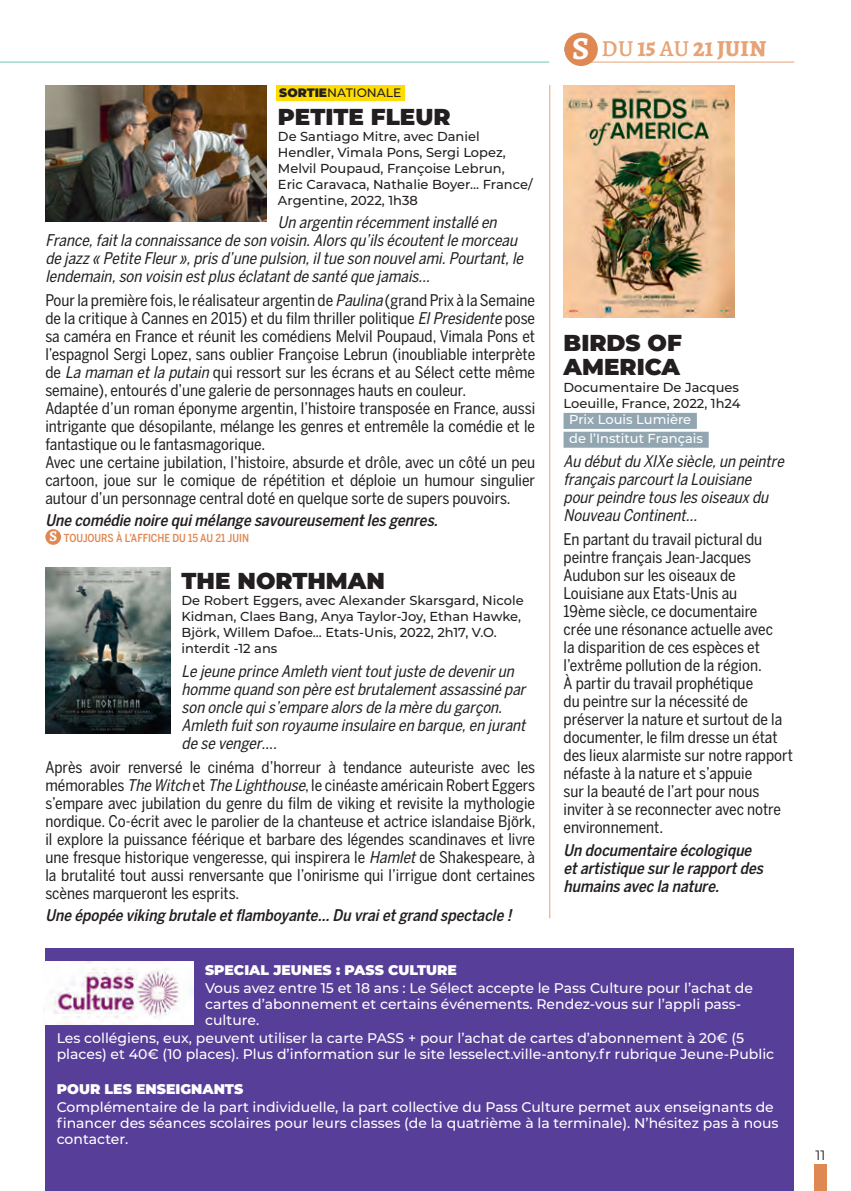
<style>
.page{position:relative;width:851px;height:1191px;background:#fff}
.page>*{position:absolute;margin:0;border:0;box-sizing:border-box;transform-origin:0 0}
.t1{font:900 23px/24px "Montserrat";color:#231f20}
.t2{font:800 23px "Alegreya";letter-spacing:.02em;color:#e7a275}
.t3{font:16px/18px "Benton Sans Cond";color:#231f20}
.t4{font:italic 16px/18px "Benton Sans Cond";color:#231f20}
.t5{font:italic 500 16px/18px "Benton Sans Cond";color:#231f20}
.t6{font:500 14px/16px "Montserrat";color:#fff}
.t7{font:900 14px "Montserrat";color:#fff}
.t8{font:13.6px "Montserrat";color:#231f20}
.t9{font:500 13px/16px "Montserrat";color:#231f20}
.t10{font:500 13px/18.8px "Montserrat";color:#fff}
.t11{font:500 12.2px "Montserrat";color:#231f20}
.t12{font:500 11px "Benton Sans Cond";color:#e08852}
.s1{font-weight:900}
.s2{font-style:italic}
.s3{font-family:"Alegreya";font-weight:700;font-size:15px;color:#fff}
.s4{font-weight:700;font-size:32px;color:#fff}
.s5{font-weight:500}
</style>
<div class="page">
<hr style="left:549px;top:85px;width:1px;height:833px;background:#e7a275">
<hr style="left:0;top:62px;width:549px;height:1px;background:#6fc8b8">
<div style="left:45px;top:947px;width:749px;height:244px;background:#573e99"></div>
<img style="left:45px;top:962px;width:149px;height:62px">
<div style="left:814px;top:1164px;width:12px;height:27px;background:#e08852"></div>
<hr style="left:582px;top:62px;width:212px;height:1px;background:#e7a275">
<div style="left:564px;top:33px;width:33px;height:33px;background:#e08852;border-radius:50%"></div>
<div style="left:563px;top:413px;width:133px;height:16px;background:#91a6b1"></div>
<div style="left:563px;top:432px;width:145px;height:16px;background:#91a6b1"></div>
<img style="left:563px;top:85px;width:171px;height:232px">
<div style="left:45px;top:529px;width:16px;height:16px;background:#e08852;border-radius:50%"></div>
<img style="left:45px;top:85px;width:221px;height:136px">
<img style="left:45px;top:567px;width:125px;height:166px">
<div style="left:276px;top:85px;width:128px;height:15px;background:#ffdc01"></div>
<p class="t11" style="left:279px;top:84px;width:123px"><span class="s1">SORTIE</span>NATIONALE</p>
<h1 class="t1" style="left:278px;top:103px;width:174px">PETITE FLEUR</h1>
<p class="t9" style="left:278px;top:127px;width:256px">De Santiago Mitre, avec Daniel<br>Hendler, Vimala Pons, Sergi Lopez,<br>Melvil Poupaud, Françoise Lebrun,<br>Eric Caravaca, Nathalie Boyer… France/<br>Argentine, 2022, 1h38</p>
<p class="t4" style="left:45px;top:213px;width:479px;text-indent:232px">Un argentin récemment installé en France, fait la connaissance de son voisin. Alors qu’ils écoutent le morceau de jazz « Petite Fleur », pris d’une pulsion, il tue son nouvel ami. Pourtant, le lendemain, son voisin est plus éclatant de santé que jamais…</p>
<p class="t3" style="left:45px;top:291px;width:491px">Pour la première fois, le réalisateur argentin de <span class="s2">Paulina</span> (grand Prix à la Semaine de la critique à Cannes en 2015) et du film thriller politique <span class="s2">El Presidente</span> pose sa caméra en France et réunit les comédiens Melvil Poupaud, Vimala Pons et l’espagnol Sergi Lopez, sans oublier Françoise Lebrun (inoubliable interprète de <span class="s2">La maman et la putain</span> qui ressort sur les écrans et au Sélect cette même semaine), entourés d’une galerie de personnages hauts en couleur.<br>Adaptée d’un roman éponyme argentin, l’histoire transposée en France, aussi intrigante que désopilante, mélange les genres et entremêle la comédie et le fantastique ou le fantasmagorique.<br>Avec une certaine jubilation, l’histoire, absurde et drôle, avec un côté un peu cartoon, joue sur le comique de répétition et déploie un humour singulier autour d’un personnage central doté en quelque sorte de supers pouvoirs.</p>
<p class="t5" style="left:45px;top:511px;width:394px">Une comédie noire qui mélange savoureusement les genres.</p>
<p class="t12" style="left:49px;top:531px;width:201px"><span class="s3">S</span> TOUJOURS À L’AFFICHE DU 15 AU 21 JUIN</p>
<h1 class="t1" style="left:181px;top:568px;width:205px">THE NORTHMAN</h1>
<p class="t9" style="left:181px;top:592px;width:343px">De Robert Eggers, avec Alexander Skarsgard, Nicole Kidman, Claes Bang, Anya Taylor-Joy, Ethan Hawke, Björk, Willem Dafoe… Etats-Unis, 2022, 2h17, V.O. interdit -12 ans</p>
<p class="t4" style="left:181px;top:662px;width:345px">Le jeune prince Amleth vient tout juste de devenir un homme quand son père est brutalement assassiné par son oncle qui s’empare alors de la mère du garçon.<br>Amleth fuit son royaume insulaire en barque, en jurant de se venger….</p>
<p class="t3" style="left:45px;top:758px;width:491px;text-align:justify">Après avoir renversé le cinéma d’horreur à tendance auteuriste avec les mémorables <span class="s2">The Witch</span> et <span class="s2">The Lighthouse</span>, le cinéaste américain Robert Eggers s’empare avec jubilation du genre du film de viking et revisite la mythologie nordique. Co-écrit avec le parolier de la chanteuse et actrice islandaise Björk, il explore la puissance féérique et barbare des légendes scandinaves et livre une fresque historique vengeresse, qui inspirera le <span class="s2">Hamlet</span> de Shakespeare, à la brutalité tout aussi renversante que l’onirisme qui l’irrigue dont certaines scènes marqueront les esprits.</p>
<p class="t5" style="left:45px;top:905px;width:467px">Une épopée viking brutale et flamboyante… Du vrai et grand spectacle !</p>
<h1 class="t2" style="left:572px;top:32px;width:195px"><span class="s4">S</span> <span class="s5">DU</span> 15 <span class="s5">AU</span> 21 JUIN</h1>
<h1 class="t1" style="left:563px;top:330px;width:120px">BIRDS OF<br>AMERICA</h1>
<p class="t9" style="left:563px;top:378px;width:178px">Documentaire De Jacques<br>Loeuille, France, 2022, 1h24</p>
<p class="t10" style="left:569px;top:410px;width:135px">Prix Louis Lumière de l’Institut Français</p>
<p class="t4" style="left:563px;top:452px;width:222px">Au début du XIXe siècle, un peintre français parcourt la Louisiane pour peindre tous les oiseaux du<br>Nouveau Continent…</p>
<p class="t3" style="left:563px;top:529px;width:231px">En partant du travail pictural du peintre français Jean-Jacques<br>Audubon sur les oiseaux de<br>Louisiane aux Etats-Unis au<br>19ème siècle, ce documentaire<br>crée une résonance actuelle avec<br>la disparition de ces espèces et l’extrême pollution de la région.<br>À partir du travail prophétique<br>du peintre sur la nécessité de préserver la nature et surtout de la documenter, le film dresse un état des lieux alarmiste sur notre rapport néfaste à la nature et s’appuie<br>sur la beauté de l’art pour nous inviter à se reconnecter avec notre environnement.</p>
<p class="t5" style="left:563px;top:841px;width:201px">Un documentaire écologique et artistique sur le rapport des humains avec la nature.</p>
<p class="t7" style="left:205px;top:960px;width:253px">SPECIAL JEUNES : PASS CULTURE</p>
<p class="t6" style="left:205px;top:979px;width:549px">Vous avez entre 15 et 18 ans : Le Sélect accepte le Pass Culture pour l’achat de cartes d’abonnement et certains événements. Rendez-vous sur l’appli pass&shy;culture.</p>
<p class="t6" style="left:57px;top:1029px;width:719px">Les collégiens, eux, peuvent utiliser la carte PASS + pour l’achat de cartes d’abonnement à 20€ (5 places) et 40€ (10 places). Plus d’information sur le site lesselect.ville-antony.fr rubrique Jeune-Public</p>
<p class="t7" style="left:57px;top:1078px;width:188px">POUR LES ENSEIGNANTS</p>
<p class="t6" style="left:57px;top:1098px;width:723px">Complémentaire de la part individuelle, la part collective du Pass Culture permet aux enseignants de financer des séances scolaires pour leurs classes (de la quatrième à la terminale). N’hésitez pas à nous contacter.</p>
<p class="t8" style="left:815px;top:1145px;width:11px">11</p>
</div>
